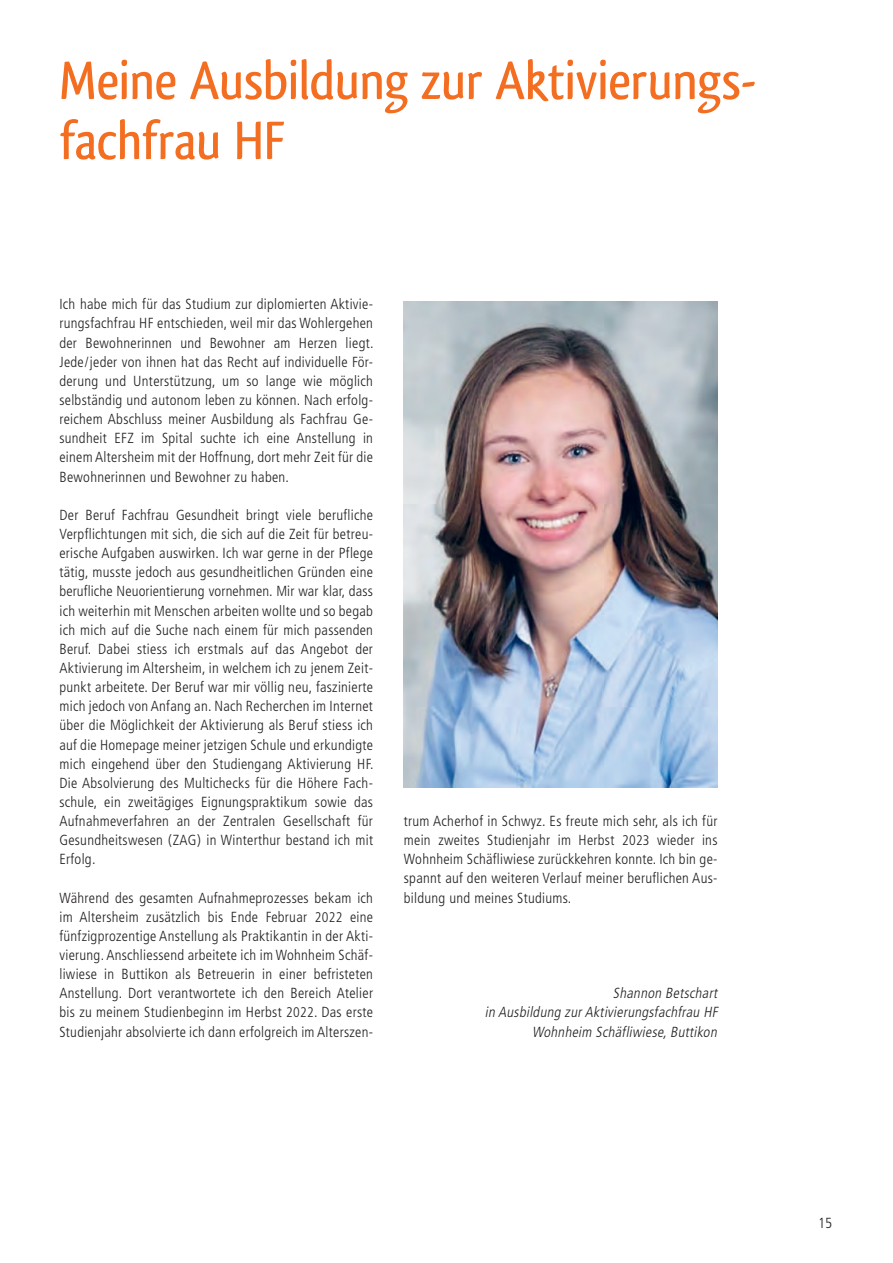
<style>
.page{position:relative;width:893px;height:1263px;background:#fff}
.page>*{position:absolute;margin:0;border:0;box-sizing:border-box;transform-origin:0 0}
.t1{font:500 56.25px/60px "Qlassik";letter-spacing:-.005em;color:#f36e21}
.t2{font:300 condensed 14.55px/19.2px "Frutiger LT Std";letter-spacing:.02em;color:#231f20;text-align:justify}
.t3{font:italic 300 condensed 14.55px/19.2px "Frutiger LT Std";color:#231f20;text-align:right}
.s1{font-size:13.95px}
</style>
<div class="page">
<img style="left:404px;top:302px;width:313px;height:486px">
<h1 class="t1" style="left:59px;top:50px;width:699px">Meine Ausbildung zur Aktivierungs&shy;fachfrau HF</h1>
<p class="t2" style="left:59px;top:295px;width:316px">Ich habe mich für das Studium zur diplomierten Aktivie&shy;rungsfachfrau HF entschieden, weil mir das Wohlergehen der Bewohnerinnen und Bewohner am Herzen liegt.<br>Jede/jeder von ihnen hat das Recht auf individuelle För&shy;derung und Unterstützung, um so lange wie möglich selbständig und autonom leben zu können. Nach erfolg&shy;reichem Abschluss meiner Ausbildung als Fachfrau Ge&shy;sundheit EFZ im Spital suchte ich eine Anstellung in einem Altersheim mit der Hoffnung, dort mehr Zeit für die Bewohnerinnen und Bewohner zu haben.</p>
<p class="t2" style="left:59px;top:505px;width:316px">Der Beruf Fachfrau Gesundheit bringt viele berufliche Verpflichtungen mit sich, die sich auf die Zeit für betreu&shy;erische Aufgaben auswirken. Ich war gerne in der Pflege tätig, musste jedoch aus gesundheitlichen Gründen eine berufliche Neuorientierung vornehmen. Mir war klar, dass ich weiterhin mit Menschen arbeiten wollte und so begab ich mich auf die Suche nach einem für mich passenden Beruf. Dabei stiess ich erstmals auf das Angebot der Aktivierung im Altersheim, in welchem ich zu jenem Zeit&shy;punkt arbeitete. Der Beruf war mir völlig neu, faszinierte mich jedoch von Anfang an. Nach Recherchen im Internet über die Möglichkeit der Aktivierung als Beruf stiess ich auf die Homepage meiner jetzigen Schule und erkundigte mich eingehend über den Studiengang Aktivierung HF.<br>Die Absolvierung des Multichecks für die Höhere Fach&shy;schule, ein zweitägiges Eignungspraktikum sowie das Aufnahmeverfahren an der Zentralen Gesellschaft für Gesundheitswesen (ZAG) in Winterthur bestand ich mit Erfolg.</p>
<p class="t2" style="left:59px;top:888px;width:315px">Während des gesamten Aufnahmeprozesses bekam ich im Altersheim zusätzlich bis Ende Februar <span class="s1">2022</span> eine fünfzigprozentige Anstellung als Praktikantin in der Akti&shy;vierung. Anschliessend arbeitete ich im Wohnheim Schäf&shy;liwiese in Buttikon als Betreuerin in einer befristeten Anstellung. Dort verantwortete ich den Bereich Atelier bis zu meinem Studienbeginn im Herbst <span class="s1">2022</span>. Das erste Studienjahr absolvierte ich dann erfolgreich im Alterszen-</p>
<p class="t2" style="left:404px;top:811px;width:315px">trum Acherhof in Schwyz. Es freute mich sehr, als ich für mein zweites Studienjahr im Herbst <span class="s1">2023</span> wieder ins Wohnheim Schäfliwiese zurückkehren konnte. Ich bin ge&shy;spannt auf den weiteren Verlauf meiner beruflichen Aus&shy;bildung und meines Studiums.</p>
<p class="t3" style="left:485px;top:984px;width:237px">Shannon Betschart<br>in Ausbildung zurAktivierungsfachfrau HF<br>Wohnheim Schäfliwiese,Buttikon</p>
<p class="t2" style="left:818px;top:1213px;width:16px">15</p>
</div>
